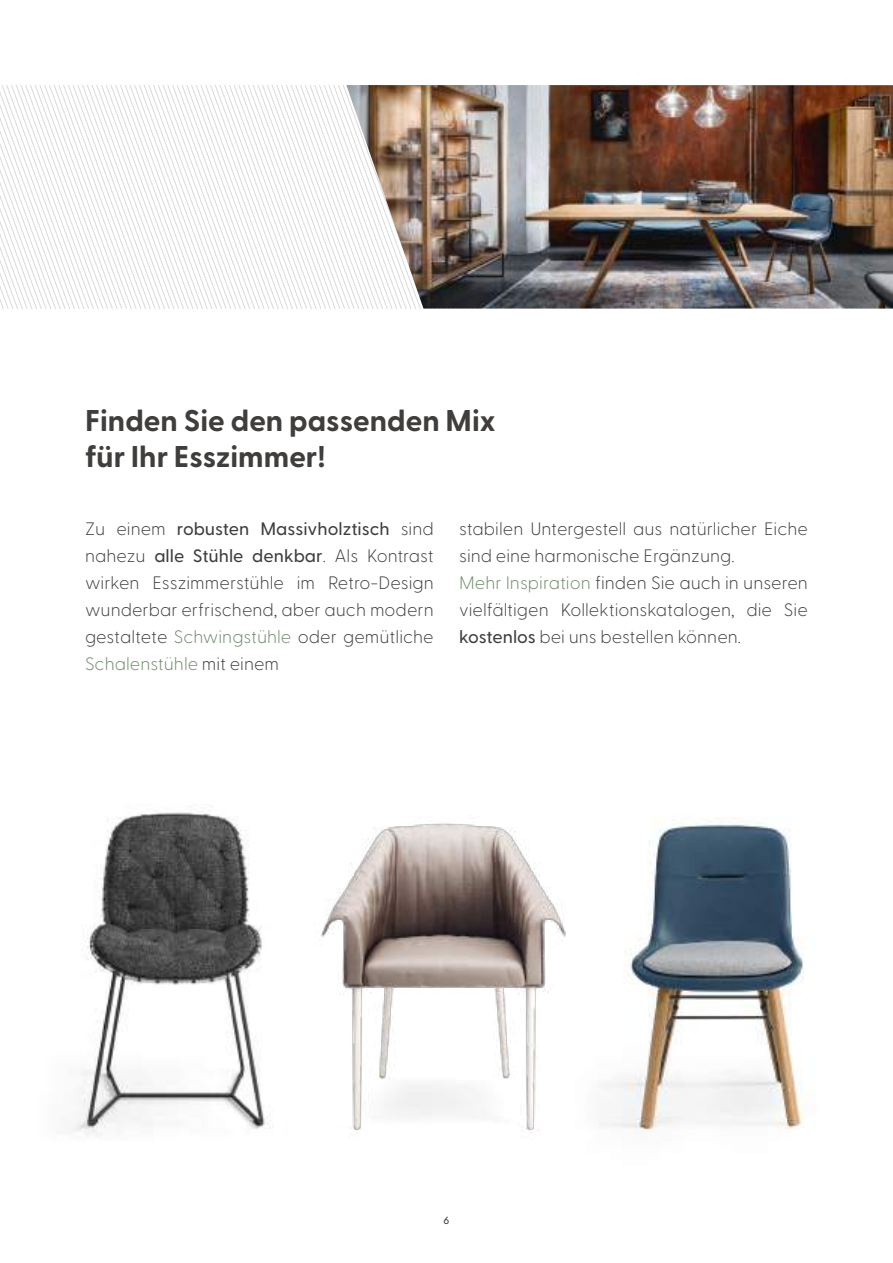
<style>
.page{position:relative;width:893px;height:1263px;background:#fff}
.page>*{position:absolute;margin:0;border:0;box-sizing:border-box;transform-origin:0 0}
.t1{font:700 30px/36px "Greycliff CF";color:#403e3c}
.t2{font:200 18px/27px "Greycliff CF";color:#403e3c;text-align:justify}
.t3{font:500 10.5px "Greycliff CF";color:#403e3c}
.s1{font-weight:500}
.s2{color:#6e8968}
</style>
<div class="page">
<img style="left:346px;top:85px;width:547px;height:224px">
<img style="left:72px;top:806px;width:198px;height:329px">
<img style="left:320px;top:823px;width:246px;height:308px">
<img style="left:600px;top:818px;width:214px;height:313px">
<h1 class="t1" style="left:85px;top:403px;width:412px">Finden Sie den passenden Mix für Ihr Esszimmer!</h1>
<p class="t2" style="left:85px;top:516px;width:350px">Zu einem <span class="s1">robusten Massivholztisch</span> sind nahezu <span class="s1">alle Stühle denkbar</span>. Als Kontrast wirken Esszimmerstühle im Retro-Design wunderbar erfrischend, aber auch modern gestaltete <span class="s2">Schwingstühle</span> oder gemütliche <span class="s2">Schalenstühle</span> mit einem</p>
<p class="t2" style="left:459px;top:516px;width:350px;text-align:left">stabilen Untergestell aus natürlicher Eiche sind eine harmonische Ergänzung.<br><span class="s2">Mehr Inspiration</span> finden Sie auch in unseren vielfältigen Kollektionskatalogen, die Sie <span class="s1">kostenlos</span> bei uns bestellen können.</p>
<p class="t3" style="left:444px;top:1214px;width:7px">6</p>
</div>
